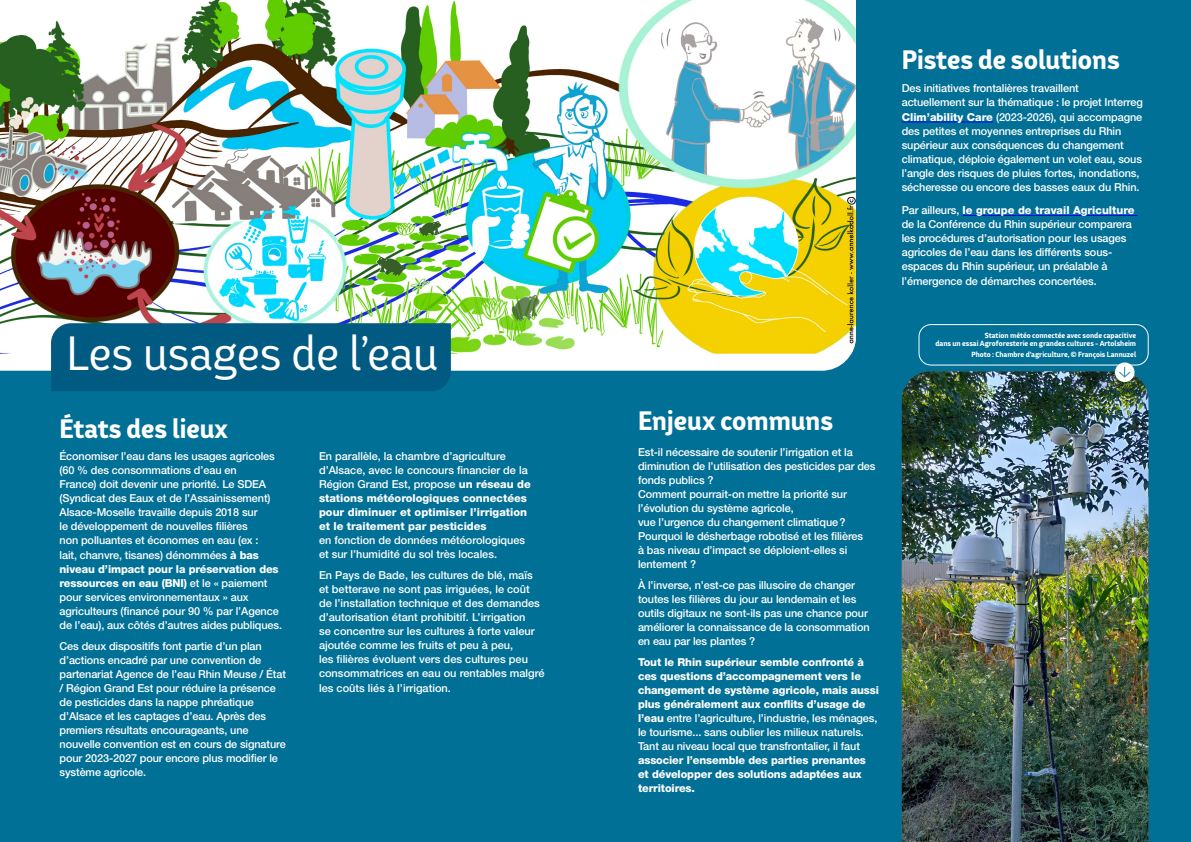
<style>
.page{position:relative;width:1191px;height:842px;background:#007096}
.page>*{position:absolute;margin:0;border:0;box-sizing:border-box;transform-origin:0 0}
.t1{font:45px "Bw Helder W1";color:#fff}
.t2{font:800 25px "Bw Helder W1";color:#fff}
.t3{font:500 11px/14px "Helvetica Neue LT Pro";letter-spacing:-.01em;color:#fff}
.t4{font:800 11px/14px "Helvetica Neue LT Pro";letter-spacing:-.01em;color:#fff}
.t5{font:800 7px/8.4px "Bw Helder W1";color:#fff;text-align:right}
.s1{font-weight:800}
.s2{font-weight:500}
</style>
<div class="page">
<svg style="left:0;top:0;width:856px;height:371px;background:#f2f7f7"></svg>
<img style="left:0;top:0;width:855px;height:354px">
<img style="left:901px;top:371px;width:247px;height:471px">
<div style="left:918px;top:324px;width:230px;height:41px;border:1px solid #fff;border-radius:12px"></div>
<hr style="left:901px;top:122px;width:92px;height:1px;background:#00f">
<hr style="left:962px;top:215px;width:175px;height:1px;background:#00f">
<div style="left:51px;top:323px;width:400px;height:68px;background:#005a81"></div>
<div style="left:1115px;top:362px;width:19px;height:20px;background:#fff;border-radius:50%"></div>
<svg style="left:1119px;top:367px;width:11px;height:11px"></svg>
<h1 class="t1" style="left:67px;top:325px;width:373px">Les usages de l’eau</h1>
<h2 class="t2" style="left:60px;top:413px;width:170px">États des lieux</h2>
<p class="t3" style="left:60px;top:449px;width:224px">Économiser l’eau dans les usages agricoles (60 % des consommations d’eau en<br>France) doit devenir une priorité. Le SDEA (Syndicat des Eaux et de l’Assainissement)<br>Alsace-Moselle travaille depuis 2018 sur<br>le développement de nouvelles filières<br>non polluantes et économes en eau (ex :<br>lait, chanvre, tisanes) dénommées <span class="s1">à bas niveau d’impact pour la préservation des ressources en eau (BNI)</span> et le « paiement pour services environnementaux » aux agriculteurs (financé pour 90 % par l’Agence de l’eau), aux côtés d’autres aides publiques.</p>
<p class="t3" style="left:60px;top:638px;width:228px">Ces deux dispositifs font partie d’un plan d’actions encadré par une convention de partenariat Agence de l’eau Rhin Meuse / État / Région Grand Est pour réduire la présence de pesticides dans la nappe phréatique d’Alsace et les captages d’eau. Après des premiers résultats encourageants, une nouvelle convention est en cours de signature pour 2023-2027 pour encore plus modifier le système agricole.</p>
<p class="t4" style="left:319px;top:449px;width:213px"><span class="s2">En parallèle, la chambre d’agriculture d’Alsace, avec le concours financier de la Région Grand Est, propose</span> un réseau de stations météorologiques connectées pour diminuer et optimiser l’irrigation et le traitement par pesticides</p>
<p class="t3" style="left:319px;top:533px;width:208px">en fonction de données météorologiques et sur l’humidité du sol très locales.</p>
<p class="t3" style="left:319px;top:568px;width:227px">En Pays de Bade, les cultures de blé, maïs et betterave ne sont pas irriguées, le coût de l’installation technique et des demandes d’autorisation étant prohibitif. L’irrigation<br>se concentre sur les cultures à forte valeur ajoutée comme les fruits et peu à peu,<br>les filières évoluent vers des cultures peu consommatrices en eau ou rentables malgré</p>
<p class="t3" style="left:319px;top:681px;width:133px">les coûts liés à l’irrigation.</p>
<h2 class="t2" style="left:638px;top:405px;width:197px">Enjeux communs</h2>
<p class="t3" style="left:638px;top:444px;width:239px">Est-il nécessaire de soutenir l’irrigation et la diminution de l’utilisation des pesticides par des fonds publics ?<br>Comment pourrait-on mettre la priorité sur l’évolution du système agricole,<br>vue l’urgence du changement climatique?<br>Pourquoi le désherbage robotisé et les filières<br>à bas niveau d’impact se déploient-elles si lentement ?</p>
<p class="t3" style="left:638px;top:578px;width:233px">À l’inverse, n’est-ce pas illusoire de changer toutes les filières du jour au lendemain et les outils digitaux ne sont-ils pas une chance pour améliorer la connaissance de la consommation en eau par les plantes ?</p>
<p class="t4" style="left:638px;top:655px;width:242px">Tout le Rhin supérieur semble confronté à ces questions d’accompagnement vers le changement de système agricole, mais aussi plus généralement aux conflits d’usage de l’eau <span class="s2">entre l’agriculture, l’industrie, les ménages, le tourisme... sans oublier les milieux naturels.<br>Tant au niveau local que transfrontalier, il faut</span></p>
<p class="t4" style="left:638px;top:753px;width:229px">associer l’ensemble des parties prenantes et développer des solutions adaptées aux territoires.</p>
<h2 class="t2" style="left:901px;top:44px;width:219px">Pistes de solutions</h2>
<p class="t3" style="left:901px;top:81px;width:242px">Des initiatives frontalières travaillent actuellement sur la thématique : le projet Interreg</p>
<p class="t3" style="left:901px;top:110px;width:242px"><span class="s1">Clim’ability Care</span> (2023-2026), qui accompagne des petites et moyennes entreprises du Rhin supérieur aux conséquences du changement climatique, déploie également un volet eau, sous l’angle des risques de pluies fortes, inondations, sécheresse ou encore des basses eaux du Rhin.</p>
<p class="t3" style="left:901px;top:203px;width:234px">Par ailleurs, <span class="s1">le groupe de travail Agriculture </span>de la Conférence du Rhin supérieur comparera les procédures d’autorisation pour les usages agricoles de l’eau dans les différents sous&shy;espaces du Rhin supérieur, un préalable à</p>
<p class="t3" style="left:901px;top:274px;width:196px">l’émergence de démarches concertées.</p>
<p class="t5" style="left:935px;top:331px;width:202px">Station météo connectée avec sonde capacitive<br>dans un essai Agroforesterie en grandes cultures - Artolsheim</p>
<p class="t5" style="left:971px;top:350px;width:166px">Photo : Chambre d’agriculture, © François Lannuzel</p>
</div>
